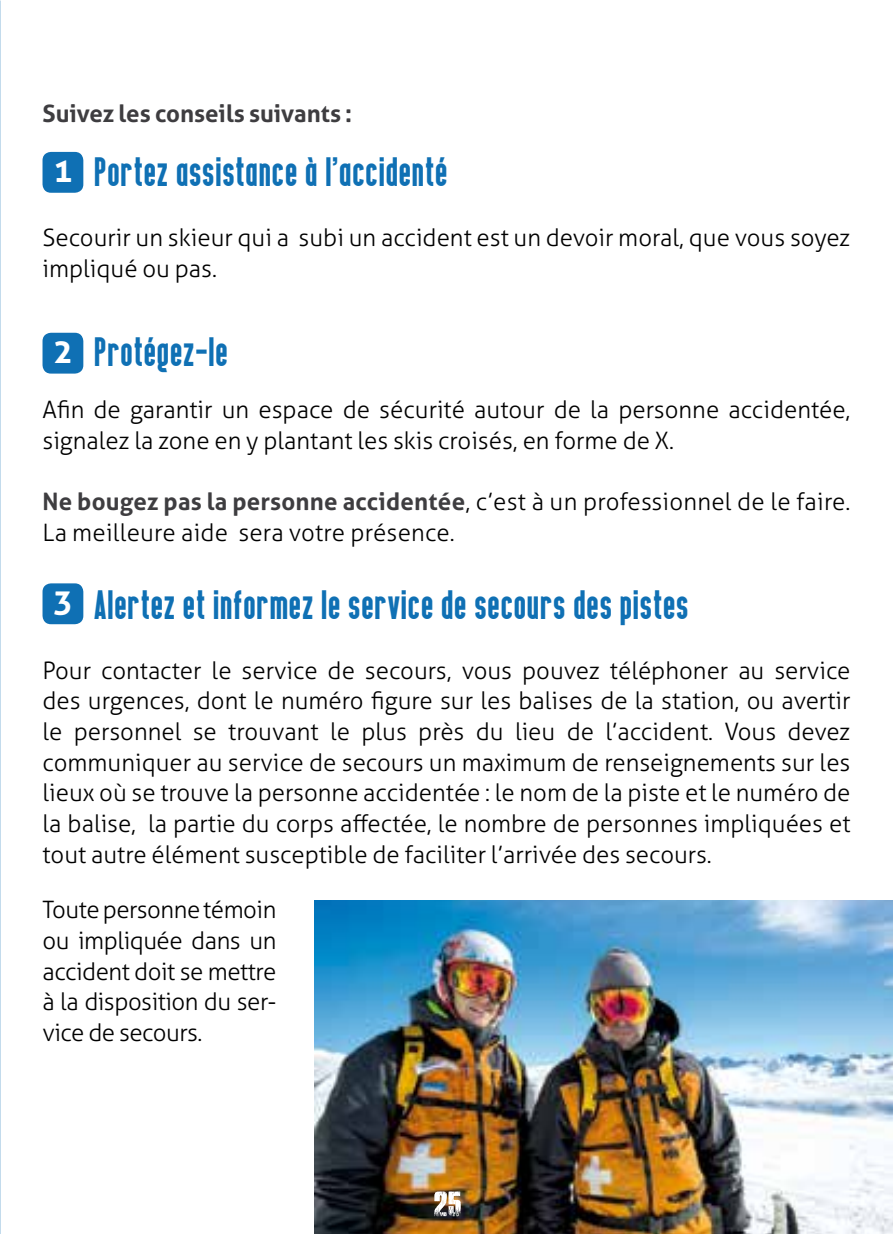
<style>
.page{position:relative;width:893px;height:1234px;background:#fff}
.page>*{position:absolute;margin:0;border:0;box-sizing:border-box;transform-origin:0 0}
.t1{font:42px "Bold Testament";letter-spacing:.02em;color:#0f70b4}
.t2{font:700 33px "Aller";color:#fff}
.t3{font:300 24px/30.6px "Aller";color:#000}
.t4{font:700 24px "Aller";color:#3e3d40}
.s1{font-weight:700;color:#3e3d40}
</style>
<div class="page">
<img style="left:0;top:0;width:1px;height:1233px">
<img style="left:315px;top:900px;width:578px;height:333px">
<svg style="left:434px;top:1190px;width:27px;height:25px"></svg>
<div style="left:43px;top:152px;width:40px;height:41px;background:#0f70b4;border-radius:9px"></div>
<div style="left:43px;top:333px;width:40px;height:40px;background:#0f70b4;border-radius:9px"></div>
<div style="left:43px;top:583px;width:40px;height:41px;background:#0f70b4;border-radius:9px"></div>
<p class="t4" style="left:43px;top:99px;width:311px">Suivez les conseils suivants :</p>
<h2 class="t2" style="left:53px;top:150px;width:21px">1</h2>
<h1 class="t1" style="left:95px;top:148px;width:355px">Portez assistance à l’accidenté</h1>
<p class="t3" style="left:43px;top:223px;width:809px">Secourir un skieur qui a subi un accident est un devoir moral, que vous soyez impliqué ou pas.</p>
<h2 class="t2" style="left:53px;top:330px;width:21px">2</h2>
<h1 class="t1" style="left:95px;top:328px;width:135px">Protégez-le</h1>
<p class="t3" style="left:43px;top:394px;width:809px">Afin de garantir un espace de sécurité autour de la personne accidentée, signalez la zone en y plantant les skis croisés, en forme de X.</p>
<p class="t3" style="left:43px;top:486px;width:809px"><span class="s1">Ne bougez pas la personne accidentée</span>, c’est à un professionnel de le faire.<br>La meilleure aide sera votre présence.</p>
<h2 class="t2" style="left:53px;top:581px;width:21px">3</h2>
<h1 class="t1" style="left:95px;top:580px;width:596px">Alertez et informez le service de secours des pistes</h1>
<p class="t3" style="left:43px;top:655px;width:809px;text-align:justify">Pour contacter le service de secours, vous pouvez téléphoner au service des urgences, dont le numéro figure sur les balises de la station, ou avertir le personnel se trouvant le plus près du lieu de l’accident. Vous devez communiquer au service de secours un maximum de renseignements sur les lieux où se trouve la personne accidentée : le nom de la piste et le numéro de la balise, la partie du corps affectée, le nombre de personnes impliquées et tout autre élément susceptible de faciliter l’arrivée des secours.</p>
<p class="t3" style="left:43px;top:894px;width:235px;text-align:justify">Toute personne témoin ou impliquée dans un accident doit se mettre à la disposition du ser&shy;vice de secours.</p>
</div>
